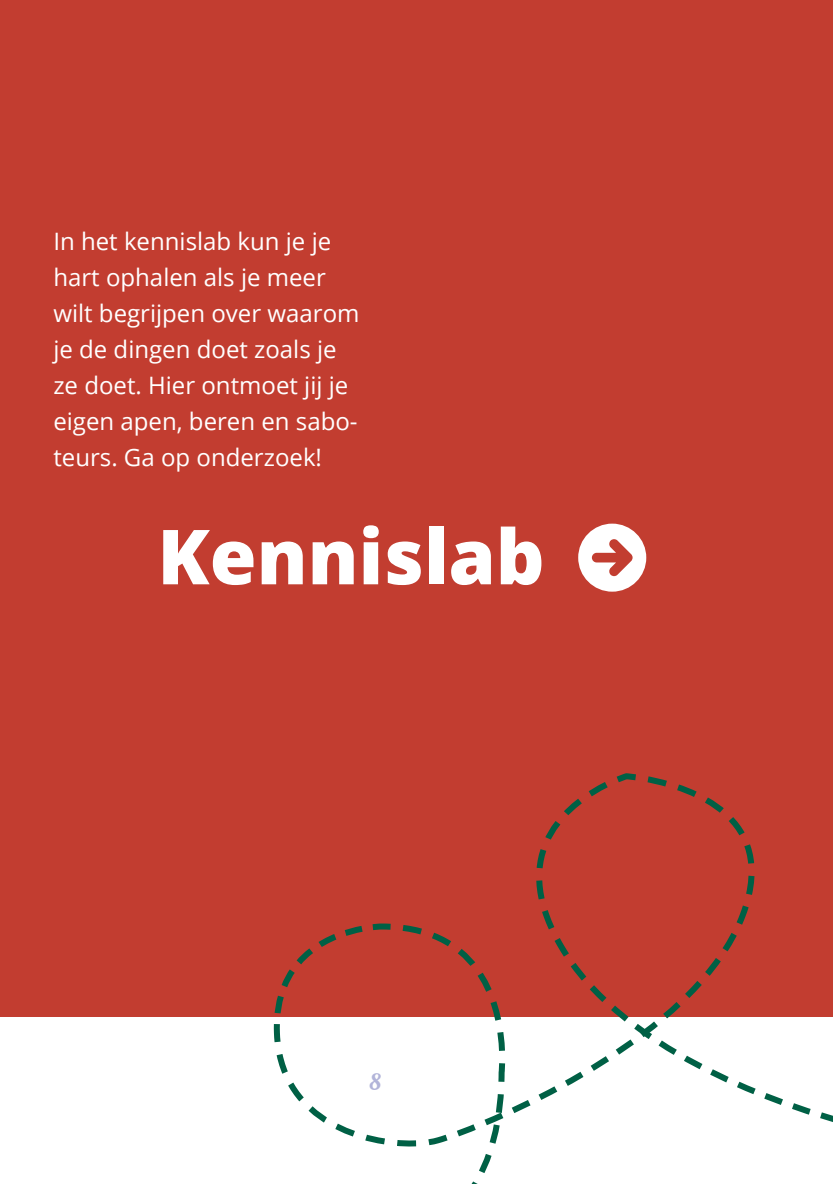
<style>
.page{position:relative;width:833px;height:1184px;background:#fff}
.page>*{position:absolute;margin:0;border:0;box-sizing:border-box;transform-origin:0 0}
.t1{font:800 76px "Open Sans";color:#fff}
.t2{font:24px/36px "Open Sans";color:#fff}
.t3{font:22px "Lobster";color:#b2b4d9}
</style>
<div class="page">
<div style="left:0;top:0;width:832px;height:1017px;background:#c23d30"></div>
<svg style="left:578px;top:524px;width:68px;height:68px"></svg>
<svg style="left:273px;top:773px;width:559px;height:411px"></svg>
<p class="t2" style="left:53px;top:222px;width:307px">In het kennislab kun je je hart ophalen als je meer wilt begrijpen over waarom je de dingen doet zoals je ze doet. Hier ontmoet jij je eigen apen, beren en sabo&shy;teurs. Ga op onderzoek!</p>
<h1 class="t1" style="left:157px;top:499px;width:388px">Kennislab</h1>
<p class="t3" style="left:370px;top:1068px;width:12px">8</p>
</div>
